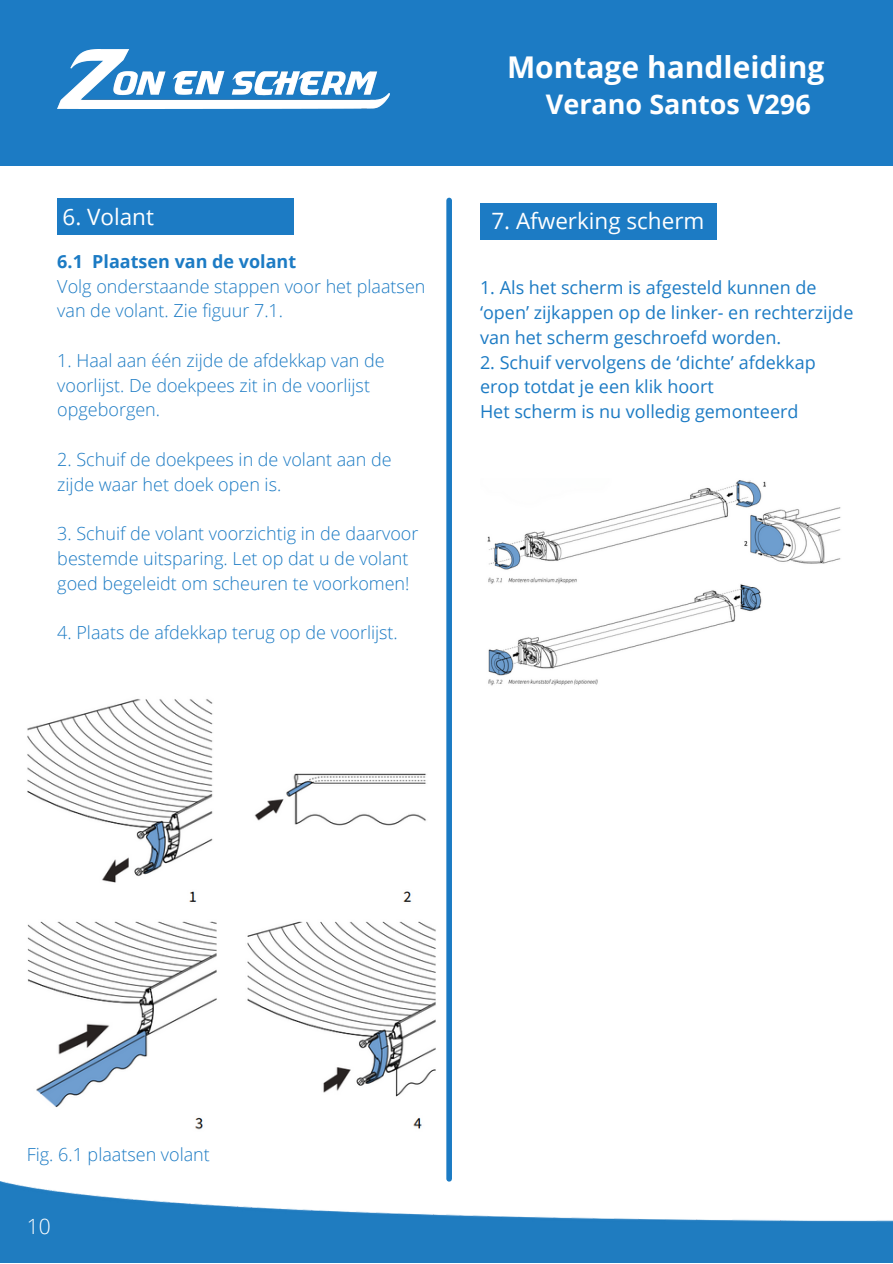
<style>
.page{position:relative;width:893px;height:1264px;background:#fff}
.page>*{position:absolute;margin:0;border:0;box-sizing:border-box;transform-origin:0 0}
.t1{font:700 30px "Open Sans";color:#fff}
.t2{font:700 27px "Open Sans";color:#fff}
.t3{font:22.5px "Open Sans";color:#fff}
.t4{font:300 21px "Open Sans";color:#fff}
.t5{font:300 18px/24.8px "Open Sans";color:#1c7bc4}
.t6{font:18px/24.8px "Open Sans";color:#1c7bc4}
.t7{font:700 18px "Open Sans";color:#1c7bc4}
</style>
<div class="page">
<div style="left:0;top:0;width:892px;height:166px;background:#1c7bc4"></div>
<img style="left:57px;top:50px;width:332px;height:58px">
<img style="left:0;top:1181px;width:892px;height:81px">
<div style="left:446px;top:200px;width:6px;height:978px;background:#1c7bc4"></div>
<div style="left:57px;top:198px;width:236px;height:37px;background:#1c7bc4"></div>
<img style="left:27px;top:699px;width:409px;height:431px">
<div style="left:480px;top:203px;width:236px;height:37px;background:#1c7bc4"></div>
<img style="left:487px;top:480px;width:354px;height:206px">
<p class="t3" style="left:62px;top:201px;width:93px">6. Volant</p>
<p class="t7" style="left:57px;top:249px;width:240px">6.1 Plaatsen van de volant</p>
<p class="t5" style="left:57px;top:273px;width:369px">Volg onderstaande stappen voor het plaatsen van de volant. Zie figuur 7.1.</p>
<p class="t5" style="left:57px;top:347px;width:329px">1. Haal aan één zijde de afdekkap van de voorlijst. De doekpees zit in de voorlijst opgeborgen.</p>
<p class="t5" style="left:57px;top:446px;width:336px">2. Schuif de doekpees in de volant aan de zijde waar het doek open is.</p>
<p class="t5" style="left:57px;top:520px;width:362px">3. Schuif de volant voorzichtig in de daarvoor bestemde uitsparing. Let op dat u de volant goed begeleidt om scheuren te voorkomen!</p>
<p class="t5" style="left:57px;top:619px;width:342px">4. Plaats de afdekkap terug op de voorlijst.</p>
<p class="t1" style="left:507px;top:46px;width:319px">Montage handleiding</p>
<p class="t2" style="left:546px;top:85px;width:266px">Verano Santos V296</p>
<p class="t3" style="left:491px;top:205px;width:214px">7. Afwerking scherm</p>
<p class="t6" style="left:480px;top:275px;width:375px">1. Als het scherm is afgesteld kunnen de ‘open’ zijkappen op de linker- en rechterzijde van het scherm geschroefd worden.</p>
<p class="t6" style="left:480px;top:349px;width:337px">2. Schuif vervolgens de ‘dichte’ afdekkap erop totdat je een klik hoort</p>
<p class="t6" style="left:480px;top:399px;width:320px">Het scherm is nu volledig gemonteerd</p>
<p class="t5" style="left:27px;top:1141px;width:185px">Fig. 6.1 plaatsen volant</p>
<p class="t4" style="left:27px;top:1211px;width:25px">10</p>
</div>
